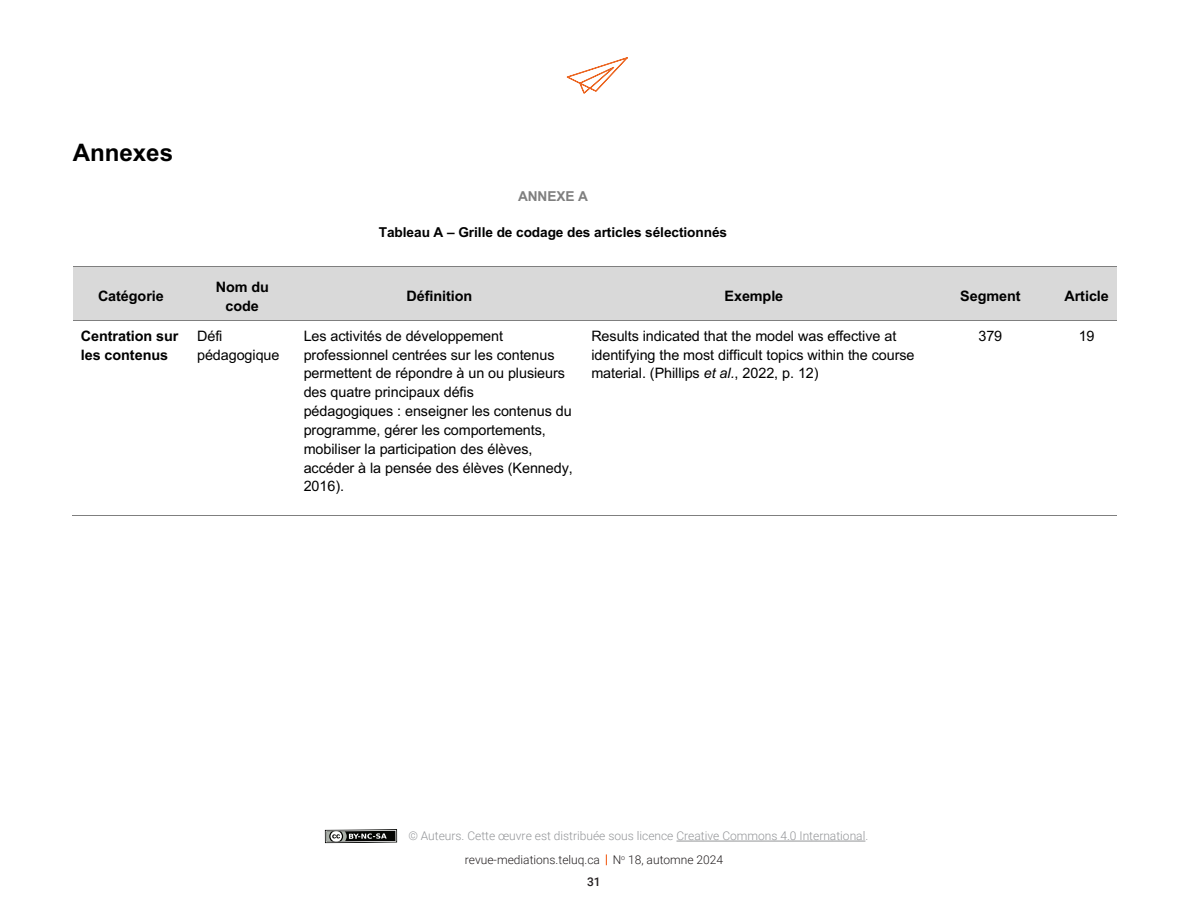
<style>
.page{position:relative;width:1188px;height:918px;background:#fff}
.page>*{position:absolute;margin:0;border:0;box-sizing:border-box;transform-origin:0 0}
.t1{font:700 24.15px "Arial";letter-spacing:-.005em;color:#000}
.t2{font:14.4px/18.8px "Arial";letter-spacing:-.005em;color:#000}
.t3{font:700 14.4px/19px "Arial";letter-spacing:-.005em;color:#000;text-align:center}
.t4{font:700 13.65px "Arial";letter-spacing:-.005em;color:#000}
.t5{font:700 13.65px "Arial";letter-spacing:-.01em;color:#7f7f7f}
.t6{font:300 12px "Roboto";color:#939598}
.t7{font:300 12px/22.8px "Roboto";color:#231f20;text-align:center}
.s1{font-style:italic}
.s2{font-weight:500}
</style>
<div class="page">
<svg style="left:566px;top:57px;width:62px;height:37px"></svg>
<div style="left:626px;top:72px;width:20px;height:27px;background:#fff"></div>
<hr style="left:676px;top:841px;width:189px;height:1px;background:#939598">
<svg style="left:325px;top:829px;width:72px;height:14px"></svg>
<div style="left:73px;top:267px;width:116px;height:53px;background:#d9d9d9"></div>
<div style="left:189px;top:267px;width:106px;height:53px;background:#d9d9d9"></div>
<div style="left:295px;top:267px;width:288px;height:53px;background:#d9d9d9"></div>
<div style="left:583px;top:267px;width:342px;height:53px;background:#d9d9d9"></div>
<div style="left:925px;top:267px;width:131px;height:53px;background:#d9d9d9"></div>
<div style="left:1056px;top:267px;width:61px;height:53px;background:#d9d9d9"></div>
<hr style="left:73px;top:266px;width:116px;height:1px;background:#7f7f7f">
<hr style="left:190px;top:266px;width:106px;height:1px;background:#7f7f7f">
<hr style="left:296px;top:266px;width:287px;height:1px;background:#7f7f7f">
<hr style="left:584px;top:266px;width:341px;height:1px;background:#7f7f7f">
<hr style="left:925px;top:266px;width:131px;height:1px;background:#7f7f7f">
<hr style="left:1057px;top:266px;width:60px;height:1px;background:#7f7f7f">
<hr style="left:73px;top:320px;width:116px;height:1px;background:#7f7f7f">
<hr style="left:190px;top:320px;width:106px;height:1px;background:#7f7f7f">
<hr style="left:296px;top:320px;width:287px;height:1px;background:#7f7f7f">
<hr style="left:584px;top:320px;width:341px;height:1px;background:#7f7f7f">
<hr style="left:925px;top:320px;width:131px;height:1px;background:#7f7f7f">
<hr style="left:1057px;top:320px;width:60px;height:1px;background:#7f7f7f">
<hr style="left:72px;top:515px;width:117px;height:1px;background:#7f7f7f">
<hr style="left:189px;top:515px;width:107px;height:1px;background:#7f7f7f">
<hr style="left:295px;top:515px;width:288px;height:1px;background:#7f7f7f">
<hr style="left:583px;top:515px;width:342px;height:1px;background:#7f7f7f">
<hr style="left:924px;top:515px;width:132px;height:1px;background:#7f7f7f">
<hr style="left:1056px;top:515px;width:61px;height:1px;background:#7f7f7f">
<p class="t1" style="left:73px;top:136px;width:102px">Annexes</p>
<p class="t5" style="left:518px;top:186px;width:71px">ANNEXE A</p>
<p class="t4" style="left:379px;top:222px;width:350px">Tableau A – Grille de codage des articles sélectionnés</p>
<p class="t3" style="left:98px;top:286px;width:67px">Catégorie</p>
<p class="t3" style="left:216px;top:277px;width:55px">Nom du code</p>
<p class="t3" style="left:407px;top:286px;width:67px">Définition</p>
<p class="t3" style="left:725px;top:286px;width:60px">Exemple</p>
<p class="t3" style="left:960px;top:286px;width:62px">Segment</p>
<p class="t3" style="left:1064px;top:286px;width:46px">Article</p>
<p class="t3" style="left:81px;top:327px;width:99px;text-align:left">Centration sur les contenus</p>
<p class="t2" style="left:197px;top:326px;width:84px">Défi pédagogique</p>
<p class="t2" style="left:304px;top:326px;width:271px">Les activités de développement professionnel centrées sur les contenus permettent de répondre à un ou plusieurs des quatre principaux défis<br>pédagogiques : enseigner les contenus du programme, gérer les comportements, mobiliser la participation des élèves, accéder à la pensée des élèves (Kennedy, 2016).</p>
<p class="t2" style="left:591px;top:326px;width:325px">Results indicated that the model was effective at identifying the most difficult topics within the course material. (Phillips <span class="s1">et al.</span>, 2022, p. 12)</p>
<p class="t2" style="left:978px;top:326px;width:25px">379</p>
<p class="t2" style="left:1079px;top:326px;width:17px">19</p>
<p class="t6" style="left:408px;top:828px;width:461px">© Auteurs. Cette œuvre est distribuée sous licence Creative Commons 4.0 International.</p>
<p class="t7" style="left:465px;top:848px;width:260px">revue-mediations.teluq.ca N<sup>o</sup> 18, automne 2024<br><span class="s2">31</span></p>
</div>
